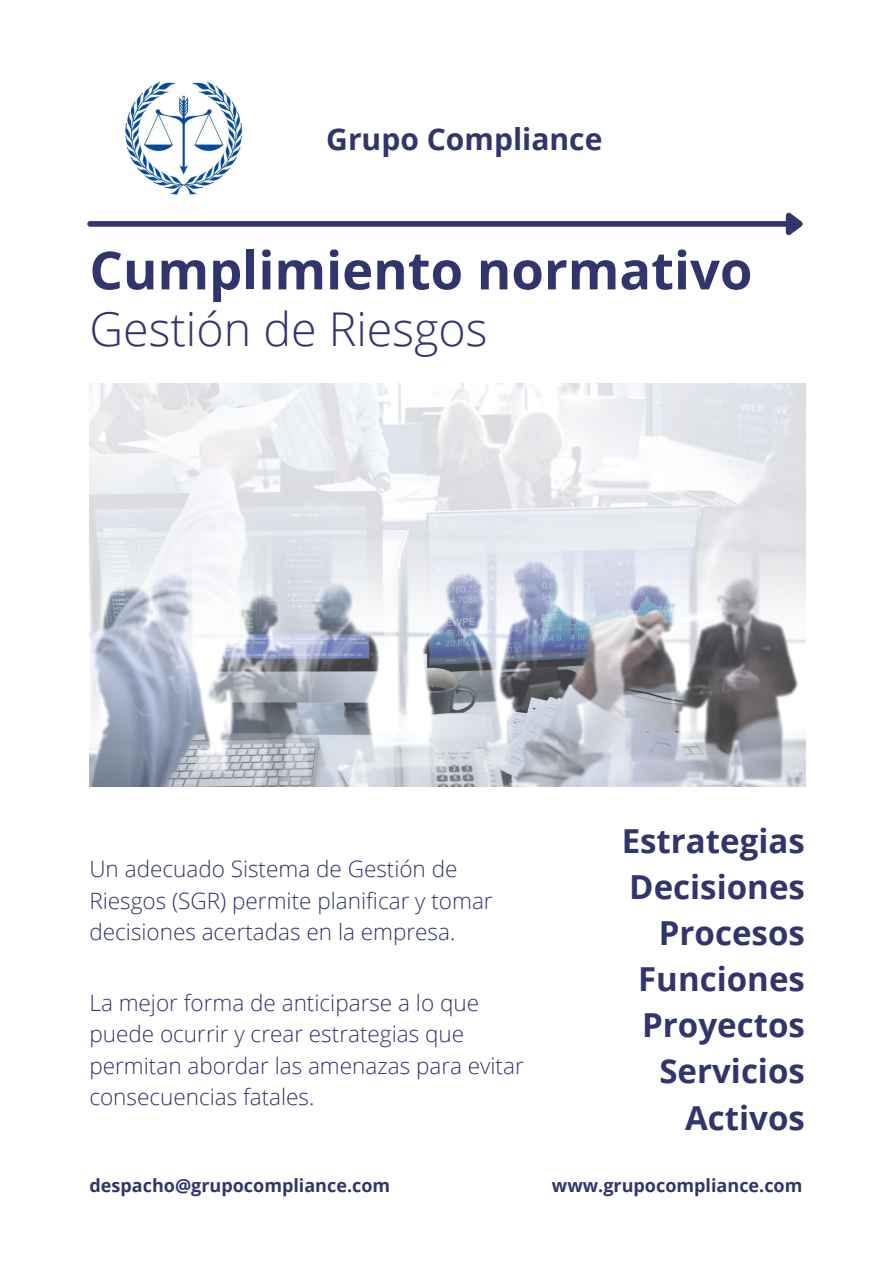
<style>
.page{position:relative;width:894px;height:1264px;background:#fff}
.page>*{position:absolute;margin:0;border:0;box-sizing:border-box;transform-origin:0 0}
.t1{font:700 52.5px "Open Sans";color:#31356e}
.t2{font:300 46.5px "Open Sans";color:#31356e}
.t3{font:700 33px "Open Sans";color:#31356e}
.t4{font:700 30px "Open Sans";color:#31356e}
.t5{font:300 22.5px/31.5px "Open Sans";color:#31356e}
.t6{font:700 18px "Open Sans";color:#31356e}
</style>
<div class="page">
<img style="left:89px;top:384px;width:715px;height:402px">
<div style="left:90px;top:221px;width:695px;height:6px;background:#31356e"></div>
<svg style="left:780px;top:212px;width:23px;height:24px"></svg>
<img style="left:124px;top:80px;width:119px;height:116px">
<p class="t4" style="left:326px;top:118px;width:277px">Grupo Compliance</p>
<p class="t1" style="left:89px;top:233px;width:664px">Cumplimiento normativo</p>
<p class="t2" style="left:89px;top:297px;width:399px">Gestión de Riesgos</p>
<p class="t5" style="left:89px;top:852px;width:404px">Un adecuado Sistema de Gestión de<br>Riesgos (SGR) permite planificar y tomar decisiones acertadas en la empresa.</p>
<p class="t5" style="left:89px;top:986px;width:436px">La mejor forma de anticiparse a lo que puede ocurrir y crear estrategias que permitan abordar las amenazas para evitar consecuencias fatales.</p>
<p class="t3" style="left:621px;top:817px;width:185px">Estrategias</p>
<p class="t3" style="left:629px;top:863px;width:177px">Decisiones</p>
<p class="t3" style="left:658px;top:909px;width:147px">Procesos</p>
<p class="t3" style="left:638px;top:955px;width:168px">Funciones</p>
<p class="t3" style="left:642px;top:1002px;width:164px">Proyectos</p>
<p class="t3" style="left:659px;top:1048px;width:147px">Servicios</p>
<p class="t3" style="left:684px;top:1094px;width:121px">Activos</p>
<p class="t6" style="left:89px;top:1173px;width:302px">despacho@grupocompliance.com</p>
<p class="t6" style="left:551px;top:1173px;width:252px">www.grupocompliance.com</p>
</div>
